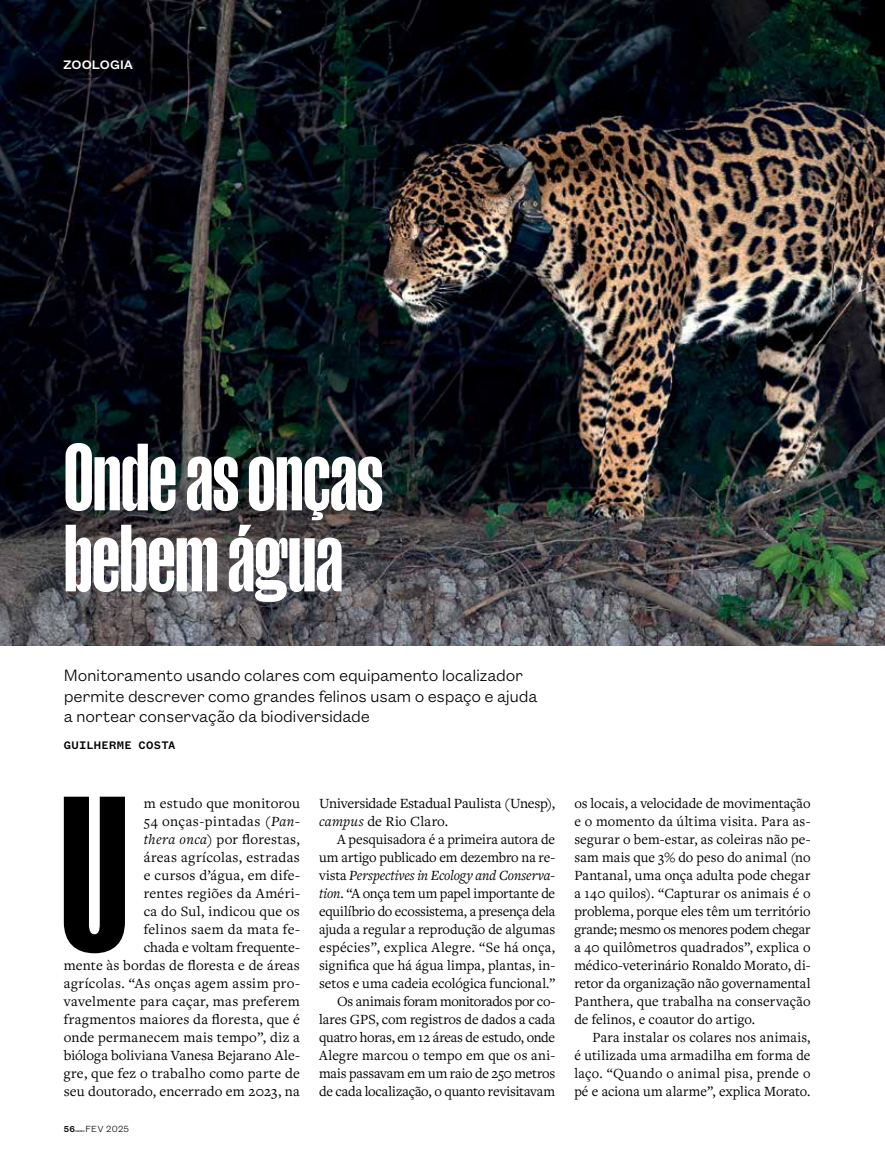
<style>
.page{position:relative;width:885px;height:1170px;background:#fff}
.page>*{position:absolute;margin:0;border:0;box-sizing:border-box;transform-origin:0 0}
.t1{font:700 209.25px "Manuka";color:#000}
.t2{font:700 90px/81px "Manuka";letter-spacing:-.01em;color:#fff}
.t3{font:18px/20.2px "Founders Gtsk Txt Lt";letter-spacing:-.015em;color:#000}
.t4{font:14.7px/18px "Freight Text Pro";letter-spacing:.005em;color:#000;text-align:right}
.t5{font:14.7px/18px "Freight Text Pro";letter-spacing:-.015em;color:#000}
.t6{font:13.5px "Founders Gtsk Txt Med";color:#fff}
.t7{font:500 12px "Founders Grotesk Mono";letter-spacing:.02em;color:#000}
.t8{font:9.75px "Founders Gtsk Txt Lt";letter-spacing:.015em;color:#000}
.s1{font-style:italic}
.s2{font-family:"Founders Gtsk Txt Med";font-size:9.3px}
.s3{font-size:12px}
</style>
<div class="page">
<img style="left:0;top:0;width:884px;height:645px">
<p class="t6" style="left:63px;top:55px;width:72px">ZOOLOGIA</p>
<h2 class="t2" style="left:64px;top:435px;width:320px">Onde as onças bebem água</h2>
<p class="t3" style="left:64px;top:664px;width:475px">Monitoramento usando colares com equipamento localizador permite descrever como grandes felinos usam o espaço e ajuda a nortear conservação da biodiversidade</p>
<p class="t7" style="left:64px;top:738px;width:113px">GUILHERME COSTA</p>
<h1 class="t1" style="left:60px;top:765px;width:71px">U</h1>
<p class="t4" style="left:64px;top:793px;width:238px">m estudo que monitorou<br>54 onças-pintadas (<span class="s1">Pan-<br>thera onca</span>) por florestas,<br>áreas agrícolas, estradas<br>e cursos d’água, em dife-<br>rentes regiões da Améri-<br>ca do Sul, indicou que os<br>felinos saem da mata fe-<br>chada e voltam frequente-<br>mente às bordas de floresta e de áreas agrícolas. “As onças agem assim pro&shy;vavelmente para caçar, mas preferem fragmentos maiores da floresta, que é onde permanecem mais tempo”, diz a bióloga boliviana Vanesa Bejarano Ale&shy;gre, que fez o trabalho como parte de seu doutorado, encerrado em 2023, na</p>
<p class="t5" style="left:319px;top:793px;width:237px">Universidade Estadual Paulista (Unesp), <span class="s1">campus</span> de Rio Claro.</p>
<p class="t4" style="left:319px;top:829px;width:238px">A pesquisadora é a primeira autora de um artigo publicado em dezembro na re&shy;vista <span class="s1">Perspectives in Ecology and Conserva&shy;tion</span>. “A onça tem um papel importante de equilíbrio do ecossistema, a presença dela ajuda a regular a reprodução de algumas espécies”, explica Alegre. “Se há onça, significa que há água limpa, plantas, in&shy;setos e uma cadeia ecológica funcional.” Os animais foram monitorados por co&shy;lares GPS, com registros de dados a cada quatro horas, em 12 áreas de estudo, onde Alegre marcou o tempo em que os ani&shy;mais passavam em um raio de 250 metros de cada localização, o quanto revisitavam</p>
<p class="t8" style="left:64px;top:1121px;width:67px"><span class="s2">56</span><span class="s3">___</span>FEV 2025</p>
<p class="t4" style="left:574px;top:793px;width:238px;text-align:justify">os locais, a velocidade de movimentação e o momento da última visita. Para as&shy;segurar o bem-estar, as coleiras não pe&shy;sam mais que 3% do peso do animal (no Pantanal, uma onça adulta pode chegar a 140 quilos). “Capturar os animais é o problema, porque eles têm um território grande; mesmo os menores podem chegar a 40 quilômetros quadrados”, explica o médico-veterinário Ronaldo Morato, di&shy;retor da organização não governamental Panthera, que trabalha na conservação de felinos, e coautor do artigo.</p>
<p class="t4" style="left:574px;top:1027px;width:238px;text-align:justify;text-indent:18px">Para instalar os colares nos animais, é utilizada uma armadilha em forma de laço. “Quando o animal pisa, prende o pé e aciona um alarme”, explica Morato.</p>
</div>
